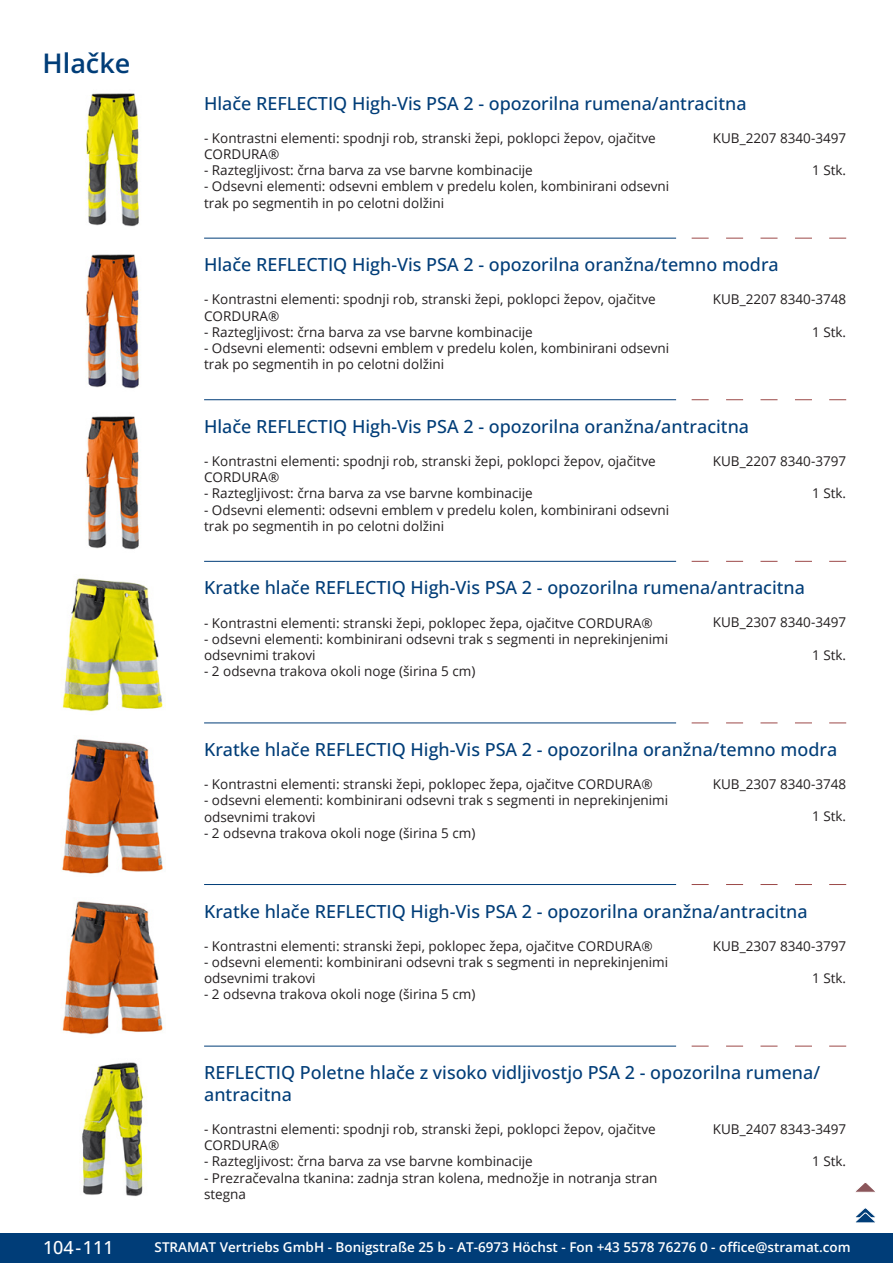
<style>
.page{position:relative;width:893px;height:1263px;background:#fff}
.page>*{position:absolute;margin:0;border:0;box-sizing:border-box;transform-origin:0 0}
.GruppeName{font:600 27px "Open Sans";color:#003d78}
.ArtikelName{font:500 18px/21.6px "Open Sans";color:#003d78}
.t1{font:500 18px "Open Sans";color:#fff}
.Beschreibung{font:13.5px/16.2px "Open Sans";color:#231f20}
.ArtikelNummer{font:13.5px "Open Sans";color:#231f20}
.t2{font:600 13.5px "Open Sans";color:#fff}
</style>
<div class="page">
<div style="left:0;top:1233px;width:893px;height:30px;background:#003d78"></div>
<img style="left:86px;top:93px;width:53px;height:134px">
<img style="left:86px;top:254px;width:53px;height:135px">
<svg style="left:692px;top:238px;width:17px;height:1px"></svg>
<svg style="left:726px;top:238px;width:17px;height:1px"></svg>
<svg style="left:760px;top:238px;width:17px;height:1px"></svg>
<svg style="left:795px;top:238px;width:17px;height:1px"></svg>
<svg style="left:829px;top:238px;width:17px;height:1px"></svg>
<hr style="left:204px;top:238px;width:472px;height:1px;background:#003d78">
<img style="left:86px;top:416px;width:53px;height:134px">
<svg style="left:692px;top:399px;width:17px;height:1px"></svg>
<svg style="left:726px;top:399px;width:17px;height:1px"></svg>
<svg style="left:760px;top:399px;width:17px;height:1px"></svg>
<svg style="left:795px;top:399px;width:17px;height:1px"></svg>
<svg style="left:829px;top:399px;width:17px;height:1px"></svg>
<hr style="left:204px;top:399px;width:472px;height:1px;background:#003d78">
<img style="left:62px;top:578px;width:102px;height:134px">
<svg style="left:692px;top:561px;width:17px;height:1px"></svg>
<svg style="left:726px;top:561px;width:17px;height:1px"></svg>
<svg style="left:760px;top:561px;width:17px;height:1px"></svg>
<svg style="left:795px;top:561px;width:17px;height:1px"></svg>
<svg style="left:829px;top:561px;width:17px;height:1px"></svg>
<hr style="left:204px;top:561px;width:472px;height:1px;background:#003d78">
<img style="left:62px;top:739px;width:101px;height:135px">
<svg style="left:692px;top:723px;width:17px;height:1px"></svg>
<svg style="left:726px;top:723px;width:17px;height:1px"></svg>
<svg style="left:760px;top:723px;width:17px;height:1px"></svg>
<svg style="left:795px;top:723px;width:17px;height:1px"></svg>
<svg style="left:829px;top:723px;width:17px;height:1px"></svg>
<hr style="left:204px;top:723px;width:472px;height:1px;background:#003d78">
<img style="left:62px;top:901px;width:104px;height:134px">
<svg style="left:692px;top:884px;width:17px;height:1px"></svg>
<svg style="left:726px;top:884px;width:17px;height:1px"></svg>
<svg style="left:760px;top:884px;width:17px;height:1px"></svg>
<svg style="left:795px;top:884px;width:17px;height:1px"></svg>
<svg style="left:829px;top:884px;width:17px;height:1px"></svg>
<hr style="left:204px;top:884px;width:472px;height:1px;background:#003d78">
<img style="left:82px;top:1062px;width:62px;height:135px">
<svg style="left:692px;top:1046px;width:17px;height:1px"></svg>
<svg style="left:726px;top:1046px;width:17px;height:1px"></svg>
<svg style="left:760px;top:1046px;width:17px;height:1px"></svg>
<svg style="left:795px;top:1046px;width:17px;height:1px"></svg>
<svg style="left:829px;top:1046px;width:17px;height:1px"></svg>
<hr style="left:204px;top:1046px;width:472px;height:1px;background:#003d78">
<svg style="left:856px;top:1183px;width:19px;height:9px"></svg>
<svg style="left:855px;top:1208px;width:21px;height:15px"></svg>
<p class="GruppeName" style="left:43px;top:44px;width:89px">Hlačke</p>
<p class="ArtikelName" style="left:204px;top:92px;width:544px">Hlače REFLECTIQ High-Vis PSA 2 - opozorilna rumena/antracitna</p>
<p class="Beschreibung" style="left:204px;top:129px;width:453px">- Kontrastni elementi: spodnji rob, stranski žepi, poklopci žepov, ojačitve<br>CORDURA®</p>
<p class="Beschreibung" style="left:204px;top:162px;width:330px">- Raztegljivost: črna barva za vse barvne kombinacije</p>
<p class="Beschreibung" style="left:204px;top:178px;width:467px">- Odsevni elementi: odsevni emblem v predelu kolen, kombinirani odsevni trak po segmentih in po celotni dolžini</p>
<p class="ArtikelNummer" style="left:713px;top:128px;width:135px">KUB_2207 8340-3497</p>
<p class="ArtikelNummer" style="left:812px;top:161px;width:36px">1 Stk.</p>
<p class="ArtikelName" style="left:204px;top:253px;width:576px">Hlače REFLECTIQ High-Vis PSA 2 - opozorilna oranžna/temno modra</p>
<p class="Beschreibung" style="left:204px;top:291px;width:453px">- Kontrastni elementi: spodnji rob, stranski žepi, poklopci žepov, ojačitve<br>CORDURA®</p>
<p class="Beschreibung" style="left:204px;top:323px;width:330px">- Raztegljivost: črna barva za vse barvne kombinacije</p>
<p class="Beschreibung" style="left:204px;top:340px;width:467px">- Odsevni elementi: odsevni emblem v predelu kolen, kombinirani odsevni trak po segmentih in po celotni dolžini</p>
<p class="ArtikelNummer" style="left:713px;top:290px;width:135px">KUB_2207 8340-3748</p>
<p class="ArtikelNummer" style="left:812px;top:322px;width:36px">1 Stk.</p>
<p class="ArtikelName" style="left:204px;top:415px;width:546px">Hlače REFLECTIQ High-Vis PSA 2 - opozorilna oranžna/antracitna</p>
<p class="Beschreibung" style="left:204px;top:453px;width:453px">- Kontrastni elementi: spodnji rob, stranski žepi, poklopci žepov, ojačitve<br>CORDURA®</p>
<p class="Beschreibung" style="left:204px;top:485px;width:330px">- Raztegljivost: črna barva za vse barvne kombinacije</p>
<p class="Beschreibung" style="left:204px;top:501px;width:467px">- Odsevni elementi: odsevni emblem v predelu kolen, kombinirani odsevni trak po segmentih in po celotni dolžini</p>
<p class="ArtikelNummer" style="left:713px;top:452px;width:135px">KUB_2207 8340-3797</p>
<p class="ArtikelNummer" style="left:812px;top:484px;width:36px">1 Stk.</p>
<p class="ArtikelName" style="left:204px;top:576px;width:602px">Kratke hlače REFLECTIQ High-Vis PSA 2 - opozorilna rumena/antracitna</p>
<p class="Beschreibung" style="left:204px;top:614px;width:450px">- Kontrastni elementi: stranski žepi, poklopec žepa, ojačitve CORDURA®</p>
<p class="Beschreibung" style="left:204px;top:630px;width:466px">- odsevni elementi: kombinirani odsevni trak s segmenti in neprekinjenimi odsevnimi trakovi</p>
<p class="Beschreibung" style="left:204px;top:663px;width:273px">- 2 odsevna trakova okoli noge (širina 5 cm)</p>
<p class="ArtikelNummer" style="left:713px;top:613px;width:135px">KUB_2307 8340-3497</p>
<p class="ArtikelNummer" style="left:812px;top:646px;width:36px">1 Stk.</p>
<p class="ArtikelName" style="left:204px;top:738px;width:635px">Kratke hlače REFLECTIQ High-Vis PSA 2 - opozorilna oranžna/temno modra</p>
<p class="Beschreibung" style="left:204px;top:776px;width:450px">- Kontrastni elementi: stranski žepi, poklopec žepa, ojačitve CORDURA®</p>
<p class="Beschreibung" style="left:204px;top:792px;width:466px">- odsevni elementi: kombinirani odsevni trak s segmenti in neprekinjenimi odsevnimi trakovi</p>
<p class="Beschreibung" style="left:204px;top:824px;width:273px">- 2 odsevna trakova okoli noge (širina 5 cm)</p>
<p class="ArtikelNummer" style="left:713px;top:775px;width:135px">KUB_2307 8340-3748</p>
<p class="ArtikelNummer" style="left:812px;top:807px;width:36px">1 Stk.</p>
<p class="ArtikelName" style="left:204px;top:900px;width:605px">Kratke hlače REFLECTIQ High-Vis PSA 2 - opozorilna oranžna/antracitna</p>
<p class="Beschreibung" style="left:204px;top:937px;width:450px">- Kontrastni elementi: stranski žepi, poklopec žepa, ojačitve CORDURA®</p>
<p class="Beschreibung" style="left:204px;top:953px;width:466px">- odsevni elementi: kombinirani odsevni trak s segmenti in neprekinjenimi odsevnimi trakovi</p>
<p class="Beschreibung" style="left:204px;top:986px;width:273px">- 2 odsevna trakova okoli noge (širina 5 cm)</p>
<p class="ArtikelNummer" style="left:713px;top:936px;width:135px">KUB_2307 8340-3797</p>
<p class="ArtikelNummer" style="left:812px;top:969px;width:36px">1 Stk.</p>
<p class="ArtikelName" style="left:204px;top:1061px;width:618px">REFLECTIQ Poletne hlače z visoko vidljivostjo PSA 2 - opozorilna rumena/ antracitna</p>
<p class="Beschreibung" style="left:204px;top:1120px;width:453px">- Kontrastni elementi: spodnji rob, stranski žepi, poklopci žepov, ojačitve<br>CORDURA®</p>
<p class="Beschreibung" style="left:204px;top:1153px;width:330px">- Raztegljivost: črna barva za vse barvne kombinacije</p>
<p class="Beschreibung" style="left:204px;top:1169px;width:455px">- Prezračevalna tkanina: zadnja stran kolena, mednožje in notranja stran stegna</p>
<p class="ArtikelNummer" style="left:713px;top:1120px;width:135px">KUB_2407 8343-3497</p>
<p class="ArtikelNummer" style="left:812px;top:1152px;width:36px">1 Stk.</p>
<h2 class="t1" style="left:43px;top:1234px;width:72px">104 - 111</h2>
<p class="t2" style="left:155px;top:1238px;width:698px">STRAMAT Vertriebs GmbH - Bonigstraße 25 b - AT-6973 Höchst - Fon +43 5578 76276 0 - office@stramat.com</p>
</div>
